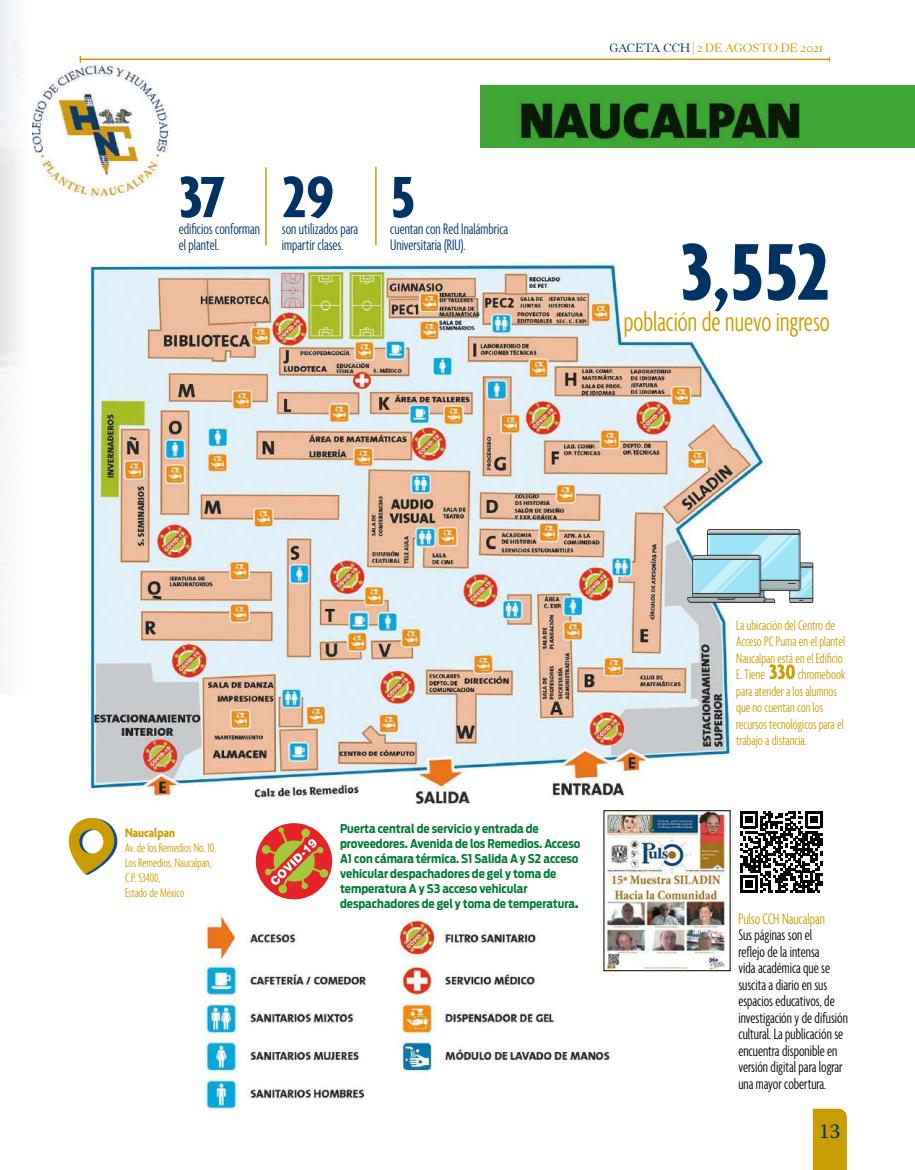
<style>
.page{position:relative;width:915px;height:1170px;background:#fff}
.page>*{position:absolute;margin:0;border:0;box-sizing:border-box;transform-origin:0 0}
.t1{font:700 condensed 87px "Agenda";color:#003263}
.t2{font:700 condensed 63px "Agenda";color:#003263}
.t3{font:300 extra-condensed 30px "Agenda";color:#c99d00}
.t4{font:21px "Warnock Pro";color:#003263}
.t5{font:300 extra-condensed 16.5px/16.5px "Agenda";color:#000}
.t6{font:300 extra-condensed 16.5px/16.5px "Agenda";color:#003263}
.t7{font:300 extra-condensed 16.5px "Agenda";color:#c99d00}
.t8{font:300 extra-condensed 15px/16.5px "Agenda";color:#c99d00}
.t9{font:300 extra-condensed 13.5px/15px "Agenda";color:#c99d00}
.t10{font:13.5px "Wessex";color:#c99d00}
.t11{font:700 condensed 13.5px "Agenda";color:#c99d00}
.t12{font:700 12px/15px "Antenna Cond";color:#007c37}
.s1{color:#003263}
.s2{font-size:15px}
.s3{font-weight:700;font-stretch:condensed;font-size:22.5px}
</style>
<div class="page">
<img style="left:0;top:0;width:139px;height:677px">
<img style="left:33px;top:66px;width:823px;height:1042px">
<svg style="left:480px;top:85px;width:434px;height:62px;background:#32842a"></svg>
<svg style="left:65px;top:815px;width:54px;height:59px"></svg>
<svg style="left:256px;top:823px;width:76px;height:76px"></svg>
<hr style="left:265px;top:167px;width:1px;height:78px;background:#c99d00">
<hr style="left:375px;top:167px;width:1px;height:78px;background:#c99d00">
<img style="left:605px;top:812px;width:123px;height:156px">
<svg style="left:740px;top:810px;width:82px;height:83px"></svg>
<svg style="left:687px;top:529px;width:126px;height:74px;background:#a7cdd6"></svg>
<hr style="left:80px;top:59px;width:749px;height:1px;background:#c99d00">
<div style="left:812px;top:1108px;width:34px;height:61px;background:#c99d00"></div>
<h2 class="t2" style="left:179px;top:160px;width:48px">37</h2>
<h3 class="t6" style="left:179px;top:220px;width:83px">edificios conforman el plantel.</h3>
<h2 class="t2" style="left:282px;top:160px;width:54px">29</h2>
<h3 class="t6" style="left:282px;top:220px;width:78px">son utilizados para impartir clases.</h3>
<h2 class="t2" style="left:390px;top:160px;width:26px">5</h2>
<h3 class="t6" style="left:390px;top:220px;width:120px">cuentan con Red Inalámbrica<br>Universitaria (RIU).</h3>
<p class="t10" style="left:609px;top:40px;width:215px"><span class="s1">GACETA CCH</span> | 2 DE AGOSTO DE 2021</p>
<h1 class="t1" style="left:679px;top:220px;width:151px">3,552</h1>
<h3 class="t3" style="left:623px;top:305px;width:207px">población de nuevo ingreso</h3>
<p class="t11" style="left:125px;top:824px;width:52px">Naucalpan</p>
<p class="t9" style="left:125px;top:839px;width:92px">Av. de los Remedios No. 10,<br>Los Remedios, Naucalpan,<br>C.P. 53400,<br>Estado de México</p>
<p class="t12" style="left:340px;top:821px;width:242px">Puerta central de servicio y entrada de proveedores. Avenida de los Remedios. Acceso A1 con cámara térmica. S1 Salida A y S2 acceso vehicular despachadores de gel y toma de temperatura A y S3 acceso vehicular despachadores de gel y toma de temperatura<span class="s2">.</span></p>
<p class="t8" style="left:736px;top:616px;width:110px">La ubicación del Centro de<br>Acceso PC Puma en el plantel<br>Naucalpan está en el Edificio<br>E. Tiene <span class="s3">330</span> chromebook para atender a los alumnos que no cuentan con los recursos tecnológicos para el trabajo a distancia.</p>
<h3 class="t7" style="left:738px;top:909px;width:88px">Pulso CCH Naucalpan</h3>
<p class="t5" style="left:738px;top:926px;width:111px">Sus páginas son el<br>reflejo de la intensa<br>vida académica que se suscita a diario en sus espacios educativos, de investigación y de difusión cultural. La publicación se encuentra disponible en versión digital para lograr una mayor cobertura.</p>
<h3 class="t4" style="left:819px;top:1118px;width:23px">13</h3>
</div>
